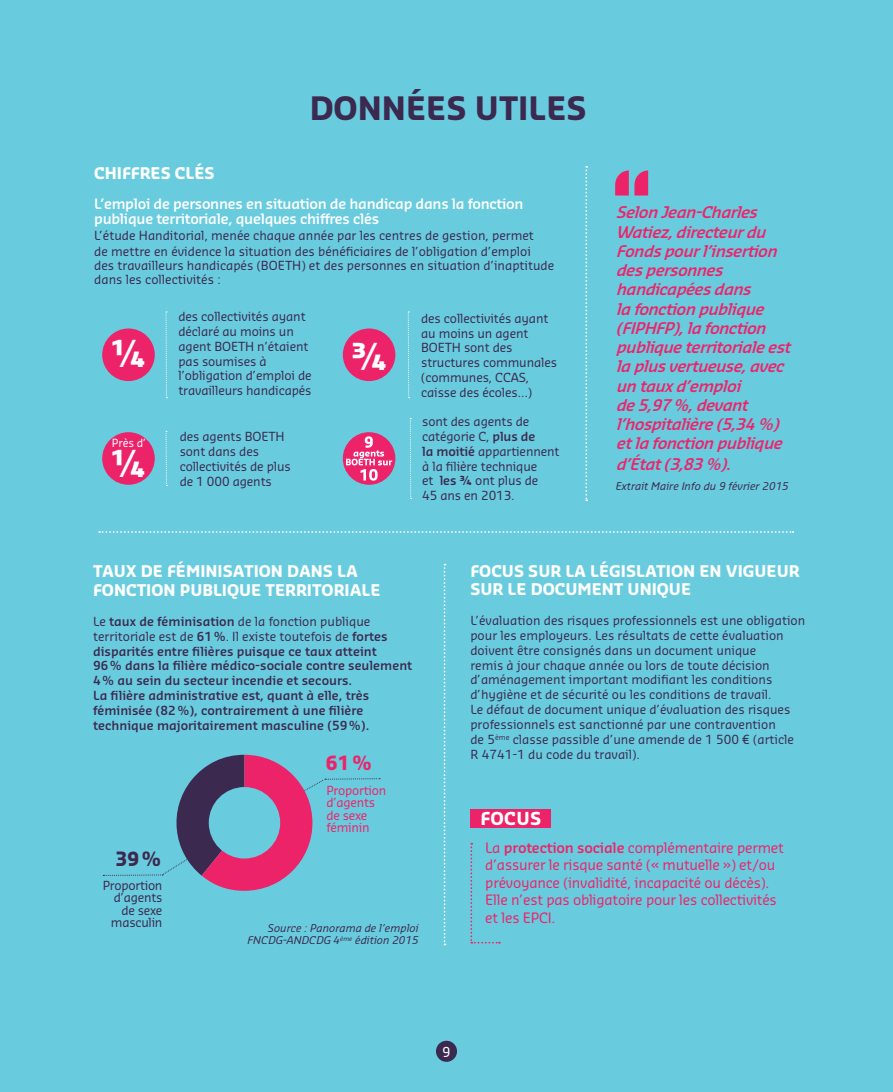
<style>
.page{position:relative;width:893px;height:1092px;background:#fff}
.page>*{position:absolute;margin:0;border:0;box-sizing:border-box;transform-origin:0 0}
.t1{font:700 36.23px "Sansa Std";color:#fff}
.t2{font:700 31.5px "Sansa Std";color:#3c294f}
.t3{font:700 19.25px "Sansa Std";color:#3c294f}
.t4{font:700 19.25px "Sansa Std";color:#ed236a}
.t5{font:700 17.5px "Sansa Std";letter-spacing:.02em;color:#fff}
.t6{font:italic 600 15.75px/19.2px "Sansa Std";letter-spacing:-.03em;color:#ed236a}
.t7{font:700 15.75px/18.9px "Sansa Std";color:#fff}
.t8{font:14px/17.5px "Sansa Std";letter-spacing:-.015em;color:#ed236a}
.t9{font:600 14px/15.8px "Sansa Std";letter-spacing:-.02em;color:#fff}
.t10{font:13.47px "Sansa Std";color:#fff}
.t11{font:12.25px/14.7px "Sansa Std";color:#3c294f}
.t12{font:600 12.25px/14.9px "Sansa Std";color:#3c294f}
.t13{font:12.25px/12.2px "Sansa Std";letter-spacing:-.02em;color:#3c294f;text-align:right}
.t14{font:12.25px/12.2px "Sansa Std";letter-spacing:-.02em;color:#ed236a}
.t15{font:11.03px "Sansa Std";color:#fff}
.t16{font:italic 10.5px/12.6px "Sansa Std";color:#3c294f;text-align:right}
.s1{font-weight:600}
.s2{font-weight:700}
.s3{font-weight:400}
</style>
<div class="page">
<div style="left:0;top:0;width:893px;height:1091px;background:#69ccde"></div>
<svg style="left:99px;top:531px;width:694px;height:2px"></svg>
<svg style="left:444px;top:563px;width:1px;height:382px"></svg>
<svg style="left:470px;top:842px;width:30px;height:101px"></svg>
<div style="left:470px;top:809px;width:81px;height:18px;background:#ed236a"></div>
<svg style="left:103px;top:754px;width:277px;height:136px"></svg>
<div style="left:209px;top:787px;width:71px;height:71px;background:#69ccde;border-radius:50%"></div>
<svg style="left:585px;top:166px;width:2px;height:335px"></svg>
<svg style="left:615px;top:170px;width:33px;height:25px"></svg>
<div style="left:102px;top:328px;width:53px;height:53px;background:#ed236a;border-radius:50%"></div>
<svg style="left:166px;top:311px;width:1px;height:87px"></svg>
<svg style="left:408px;top:311px;width:2px;height:87px"></svg>
<div style="left:343px;top:328px;width:52px;height:53px;background:#ed236a;border-radius:50%"></div>
<svg style="left:166px;top:431px;width:1px;height:55px"></svg>
<div style="left:102px;top:432px;width:53px;height:53px;background:#ed236a;border-radius:50%"></div>
<svg style="left:410px;top:418px;width:2px;height:81px"></svg>
<div style="left:343px;top:432px;width:52px;height:53px;background:#ed236a;border-radius:50%"></div>
<svg style="left:346px;top:436px;width:46px;height:44px"></svg>
<div style="left:436px;top:1040px;width:21px;height:21px;background:#3c294f;border-radius:50%"></div>
<h2 class="t2" style="left:310px;top:87px;width:278px">DONNÉES UTILES</h2>
<p class="t7" style="left:94px;top:163px;width:122px">CHIFFRES CLÉS</p>
<p class="t9" style="left:94px;top:195px;width:431px">L’emploi de personnes en situation de handicap dans la fonction publique territoriale, quelques chiffres clés</p>
<p class="t11" style="left:94px;top:227px;width:441px;line-height:15.8px">L’étude Handitorial, menée chaque année par les centres de gestion, permet de mettre en évidence la situation des bénéficiaires de l’obligation d’emploi</p>
<p class="t11" style="left:94px;top:258px;width:462px;line-height:14px">des travailleurs handicapés (BOETH) et des personnes en situation d’inaptitude dans les collectivités :</p>
<h1 class="t1" style="left:109px;top:330px;width:39px">¼</h1>
<p class="t15" style="left:112px;top:436px;width:36px">Près d’</p>
<h1 class="t1" style="left:109px;top:439px;width:39px">¼</h1>
<p class="t11" style="left:178px;top:309px;width:135px">des collectivités ayant déclaré au moins un agent BOETH n’étaient pas soumises à l’obligation d’emploi de travailleurs handicapés</p>
<p class="t11" style="left:180px;top:429px;width:113px">des agents BOETH sont dans des collectivités de plus</p>
<p class="t11" style="left:180px;top:473px;width:94px">de 1 000 agents</p>
<h1 class="t1" style="left:350px;top:332px;width:39px">¾</h1>
<p class="t11" style="left:421px;top:310px;width:137px">des collectivités ayant au moins un agent<br>BOETH sont des structures communales (communes, CCAS, caisse des écoles…)</p>
<p class="t11" style="left:422px;top:414px;width:139px">sont des agents de catégorie C, <span class="s1">plus de<br>la moitié</span> appartiennent à la filière technique<br>et <span class="s1">les</span> <span class="s2">¾</span> ont plus de<br>45 ans en 2013.</p>
<p class="t6" style="left:616px;top:202px;width:181px">SelonJean-Charles<br>Watiez,directeurdu<br>Fondspourl’insertion despersonnes handicapéesdans lafonctionpublique (FIPHFP),lafonction publiqueterritorialeest laplusvertueuse,avec untauxd’emploi de5,97%,devant l’hospitalière(5,34%) etlafonctionpublique</p>
<p class="t6" style="left:616px;top:454px;width:121px">d’État(3,83%).</p>
<p class="t16" style="left:616px;top:479px;width:174px">Extrait Maire Info du 9 février 2015</p>
<p class="t7" style="left:93px;top:561px;width:289px">TAUX DE FÉM INISATION DANS LA<br>FONCTION PUBLIQUE TERRITORIALE</p>
<p class="t12" style="left:93px;top:613px;width:321px"><span class="s3">Le</span> taux de féminisation <span class="s3">de la fonction publique territoriale est de</span> 61%<span class="s3">. Il existe toutefois de</span> fortes disparités entre filières puisque ce taux atteint<br>96% dans la filière médico-sociale contre seulement 4% au sein du secteur incendie et secours.<br>La filière administrative est, quant à elle, très féminisée (82%), contrairement à une filière technique majoritairement masculine (59%).</p>
<h3 class="t4" style="left:326px;top:749px;width:48px">61%</h3>
<h3 class="t3" style="left:115px;top:846px;width:48px">39%</h3>
<p class="t13" style="left:103px;top:878px;width:61px">Proportion d’agents de sexe masculin</p>
<p class="t14" style="left:326px;top:783px;width:61px">Proportion d’agents de sexe féminin</p>
<p class="t16" style="left:247px;top:921px;width:173px">Source : Panorama de l’emploi<br>FNCDG-ANDCDG 4<sup>ème</sup> édition 2015</p>
<p class="t7" style="left:470px;top:560px;width:331px">FOCUS SUR LA LÉGISLATION EN VIGUEUR<br>SUR LE DOCUM ENT UNIQUE</p>
<p class="t11" style="left:470px;top:612px;width:336px">L’évaluation des risques professionnels est une obligation pour les employeurs. Les résultats de cette évaluation doivent être consignés dans un document unique<br>remis à jour chaque année ou lors de toute décision d’aménagement important modifiant les conditions d’hygiène et de sécurité ou les conditions de travail.<br>Le défaut de document unique d’évaluation des risques professionnels est sanctionné par une contravention<br>de 5<sup>ème</sup> classe passible d’une amende de 1 500 € (article<br>R 4741-1 du code du travail).</p>
<h3 class="t5" style="left:480px;top:806px;width:63px">FOCUS</h3>
<p class="t8" style="left:485px;top:838px;width:300px">La <span class="s1">protection sociale</span> complémentaire permet d’assurer le risque santé (« mutuelle ») et/ou prévoyance (invalidité, incapacité ou décès).<br>Elle n’est pas obligatoire pour les collectivités et les EPCI.</p>
<p class="t10" style="left:442px;top:1042px;width:10px">9</p>
</div>
